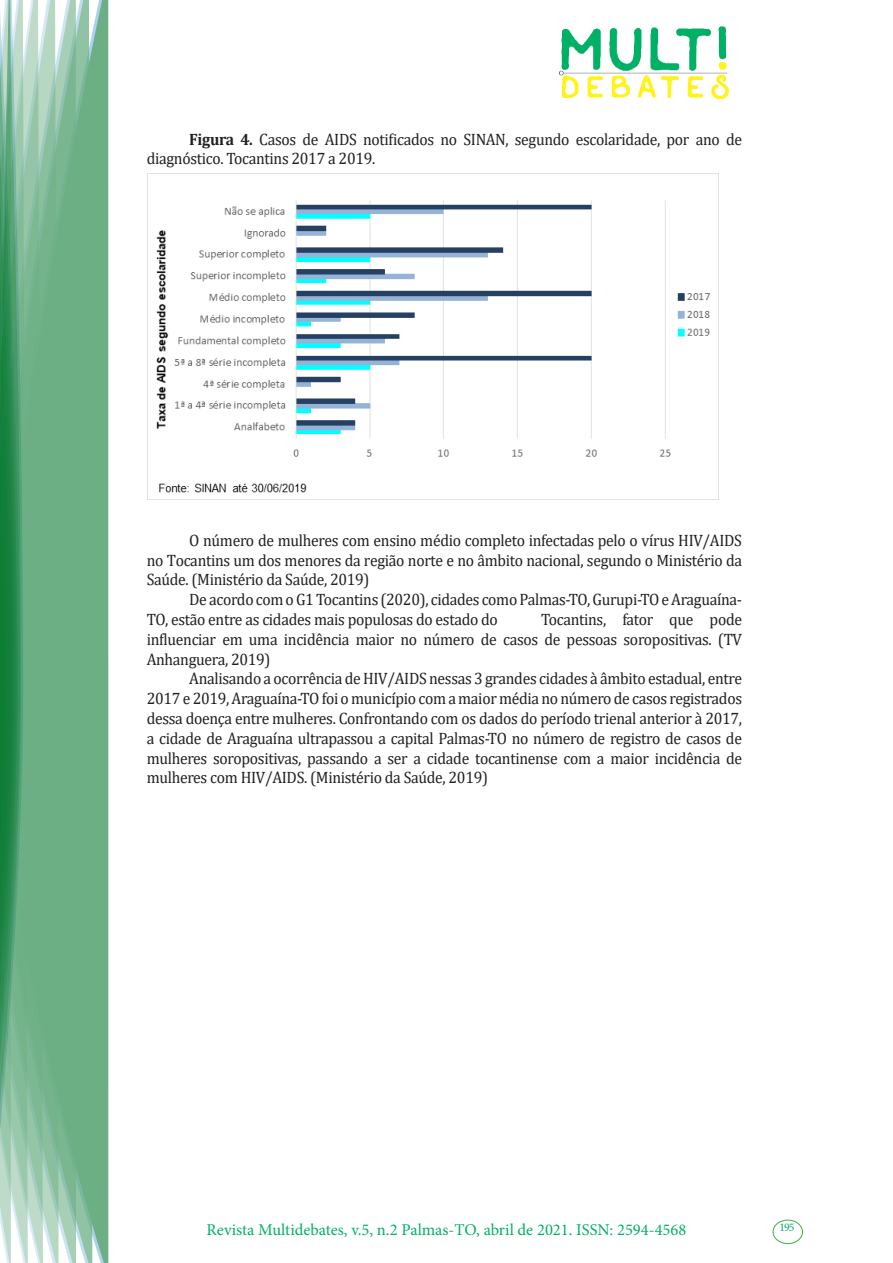
<style>
.page{position:relative;width:893px;height:1263px;background:#fff}
.page>*{position:absolute;margin:0;border:0;box-sizing:border-box;transform-origin:0 0}
.texto{font:16.5px/19.8px "Cambria";letter-spacing:-.02em;color:#231f20;text-align:justify;scale:.95 1}
.t1{font:16.5px "Minion Pro";color:#00b064}
.t2{font:11.7px "Minion Pro";color:#00b064}
.s1{font-weight:700}
</style>
<div class="page">
<img style="left:559px;top:26px;width:169px;height:72px">
<div style="left:95px;top:0;width:14px;height:1263px;background:#6caf84"></div>
<svg style="left:79px;top:0;width:16px;height:1263px;background:#71b289"></svg>
<svg style="left:62px;top:0;width:17px;height:1263px;background:#75b48c"></svg>
<svg style="left:45px;top:0;width:17px;height:1263px;background:#7cb792"></svg>
<svg style="left:30px;top:0;width:15px;height:1263px;background:#80ba96"></svg>
<svg style="left:0;top:0;width:30px;height:1263px;background:#61a97f"></svg>
<div style="left:772px;top:1219px;width:31px;height:25px;border:1px solid #40ae49;border-radius:50%"></div>
<img style="left:147px;top:174px;width:563px;height:325px">
<p class="texto" style="left:147px;top:129px;width:628px;text-indent:43px"><span class="s1">Figura 4.</span> Casos de AIDS notificados no SINAN, segundo escolaridade, por ano de diagnóstico. Tocantins 2017 a 2019.</p>
<p class="texto" style="left:147px;top:530px;width:628px;text-indent:43px">O número de mulheres com ensino médio completo infectadas pelo o vírus HIV/AIDS no Tocantins um dos menores da região norte e no âmbito nacional, segundo o Ministério da Saúde. (Ministério da Saúde, 2019)</p>
<p class="texto" style="left:147px;top:590px;width:628px;text-indent:43px">De acordo com o G1 Tocantins (2020), cidades como Palmas-TO, Gurupi-TO e Araguaína-<br>TO, estão entre as cidades mais populosas do estado do</p>
<p class="texto" style="left:147px;top:609px;width:628px;text-indent:394px">Tocantins, fator que pode influenciar em uma incidência maior no número de casos de pessoas soropositivas. (TV Anhanguera, 2019)</p>
<p class="texto" style="left:147px;top:669px;width:628px;text-indent:43px">Analisando a ocorrência de HIV/AIDS nessas 3 grandes cidades à âmbito estadual, entre 2017 e 2019, Araguaína-TO foi o município com a maior média no número de casos registrados dessa doença entre mulheres. Confrontando com os dados do período trienal anterior à 2017, a cidade de Araguaína ultrapassou a capital Palmas-TO no número de registro de casos de mulheres soropositivas, passando a ser a cidade tocantinense com a maior incidência de mulheres com HIV/AIDS. (Ministério da Saúde, 2019)</p>
<p class="t1" style="left:207px;top:1218px;width:481px">Revista Multidebates, v.5, n.2 Palmas-TO, abril de 2021. ISSN: 2594-4568</p>
<p class="t2" style="left:779px;top:1219px;width:16px">195</p>
</div>
